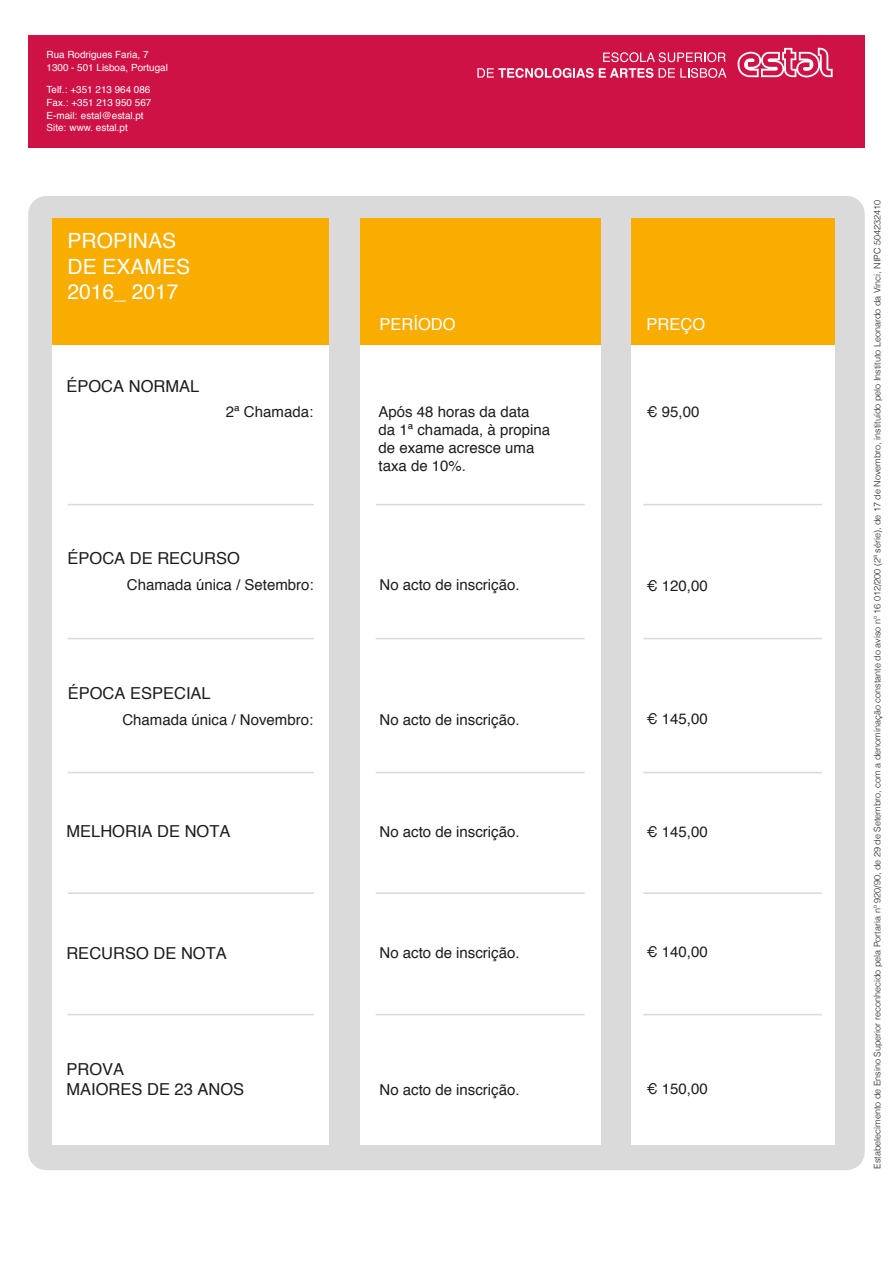
<style>
.page{position:relative;width:893px;height:1263px;background:#fff}
.page>*{position:absolute;margin:0;border:0;box-sizing:border-box;transform-origin:0 0}
.t1{font:21px/25.2px "Helvetica";color:#fff}
.t2{font:16.5px/19.8px "Helvetica";color:#1d1d1b}
.t3{font:16.5px "Helvetica";color:#fff}
.t4{font:15px/18px "Helvetica";color:#1d1d1b}
.t5{font:9.9px/12.6px "Helvetica";color:#fff}
.t6{font:300 9px "Helvetica";color:#1d1d1b}
</style>
<div class="page">
<div style="left:28px;top:196px;width:837px;height:974px;background:#dadada;border-radius:18px"></div>
<div style="left:53px;top:218px;width:276px;height:128px;background:#f8ad00"></div>
<div style="left:361px;top:218px;width:240px;height:128px;background:#f8ad00"></div>
<div style="left:631px;top:218px;width:204px;height:128px;background:#f8ad00"></div>
<div style="left:53px;top:346px;width:276px;height:799px;background:#fff"></div>
<div style="left:361px;top:346px;width:240px;height:799px;background:#fff"></div>
<div style="left:631px;top:346px;width:204px;height:799px;background:#fff"></div>
<div style="left:28px;top:35px;width:837px;height:113px;background:#ce1246"></div>
<svg style="left:737px;top:48px;width:96px;height:29px"></svg>
<svg style="left:603px;top:52px;width:123px;height:10px"></svg>
<svg style="left:477px;top:68px;width:176px;height:10px"></svg>
<svg style="left:659px;top:68px;width:67px;height:10px"></svg>
<hr style="left:68px;top:504px;width:246px;height:1px;background:#dadada">
<hr style="left:376px;top:504px;width:209px;height:1px;background:#dadada">
<hr style="left:376px;top:638px;width:209px;height:1px;background:#dadada">
<hr style="left:643px;top:504px;width:179px;height:1px;background:#dadada">
<hr style="left:643px;top:638px;width:179px;height:1px;background:#dadada">
<hr style="left:68px;top:638px;width:246px;height:1px;background:#dadada">
<hr style="left:376px;top:772px;width:209px;height:1px;background:#dadada">
<hr style="left:643px;top:772px;width:179px;height:1px;background:#dadada">
<hr style="left:643px;top:892px;width:179px;height:2px;background:#dadada">
<hr style="left:376px;top:892px;width:209px;height:2px;background:#dadada">
<hr style="left:68px;top:772px;width:246px;height:1px;background:#dadada">
<hr style="left:68px;top:892px;width:246px;height:2px;background:#dadada">
<hr style="left:643px;top:1014px;width:179px;height:1px;background:#dadada">
<hr style="left:376px;top:1014px;width:209px;height:1px;background:#dadada">
<hr style="left:68px;top:1014px;width:246px;height:1px;background:#dadada">
<p class="t5" style="left:47px;top:49px;width:123px">Rua Rodrigues Faria, 7<br>1300 - 501 Lisboa, Portugal</p>
<p class="t5" style="left:47px;top:84px;width:106px">Telf.: +351 213 964 086<br>Fax.: +351 213 950 567<br>E-mail: estal@estal.pt<br>Site: www. estal.pt</p>
<h1 class="t1" style="left:68px;top:229px;width:124px">PROPINAS<br>DE EXAMES<br>2016_ 2017</h1>
<p class="t2" style="left:66px;top:377px;width:134px">ÉPOCA NORMAL</p>
<p class="t3" style="left:379px;top:311px;width:78px">PERÍODO</p>
<p class="t3" style="left:646px;top:311px;width:60px">PREÇO</p>
<p class="t4" style="left:226px;top:403px;width:89px">2ª Chamada:</p>
<p class="t4" style="left:379px;top:403px;width:173px">Após 48 horas da data<br>da 1ª chamada, à propina de exame acresce uma taxa de 10%.</p>
<p class="t4" style="left:646px;top:403px;width:54px">€ 95,00</p>
<p class="t2" style="left:68px;top:549px;width:174px">ÉPOCA DE RECURSO</p>
<p class="t4" style="left:127px;top:576px;width:188px">Chamada única / Setembro:</p>
<p class="t4" style="left:379px;top:576px;width:142px">No acto de inscrição.</p>
<p class="t2" style="left:68px;top:684px;width:145px">ÉPOCA ESPECIAL</p>
<p class="t4" style="left:122px;top:711px;width:192px">Chamada única / Novembro:</p>
<p class="t2" style="left:66px;top:822px;width:166px">MELHORIA DE NOTA</p>
<p class="t4" style="left:379px;top:711px;width:142px">No acto de inscrição.</p>
<p class="t4" style="left:379px;top:823px;width:142px">No acto de inscrição.</p>
<p class="t2" style="left:66px;top:944px;width:162px">RECURSO DE NOTA</p>
<p class="t4" style="left:379px;top:944px;width:142px">No acto de inscrição.</p>
<p class="t4" style="left:646px;top:577px;width:63px">€ 120,00</p>
<p class="t4" style="left:646px;top:710px;width:63px">€ 145,00</p>
<p class="t4" style="left:646px;top:823px;width:63px">€ 145,00</p>
<p class="t4" style="left:646px;top:943px;width:63px">€ 140,00</p>
<p class="t2" style="left:66px;top:1060px;width:179px">PROVA<br>MAIORES DE 23 ANOS</p>
<p class="t4" style="left:379px;top:1081px;width:142px">No acto de inscrição.</p>
<p class="t4" style="left:646px;top:1080px;width:63px">€ 150,00</p>
<p class="t6" style="left:869px;top:1168px;width:970px;rotate:-90deg">Estabelecimento de Ensino Superior reconhecido pela Portaria nº 920/90, de 29 de Setembro, com a denominação constante do aviso nº 16 012/200 (2ª série), de 17 de Novembro, instituído pelo Instituto Leonardo da Vinci, NIPC 504232410</p>
</div>
